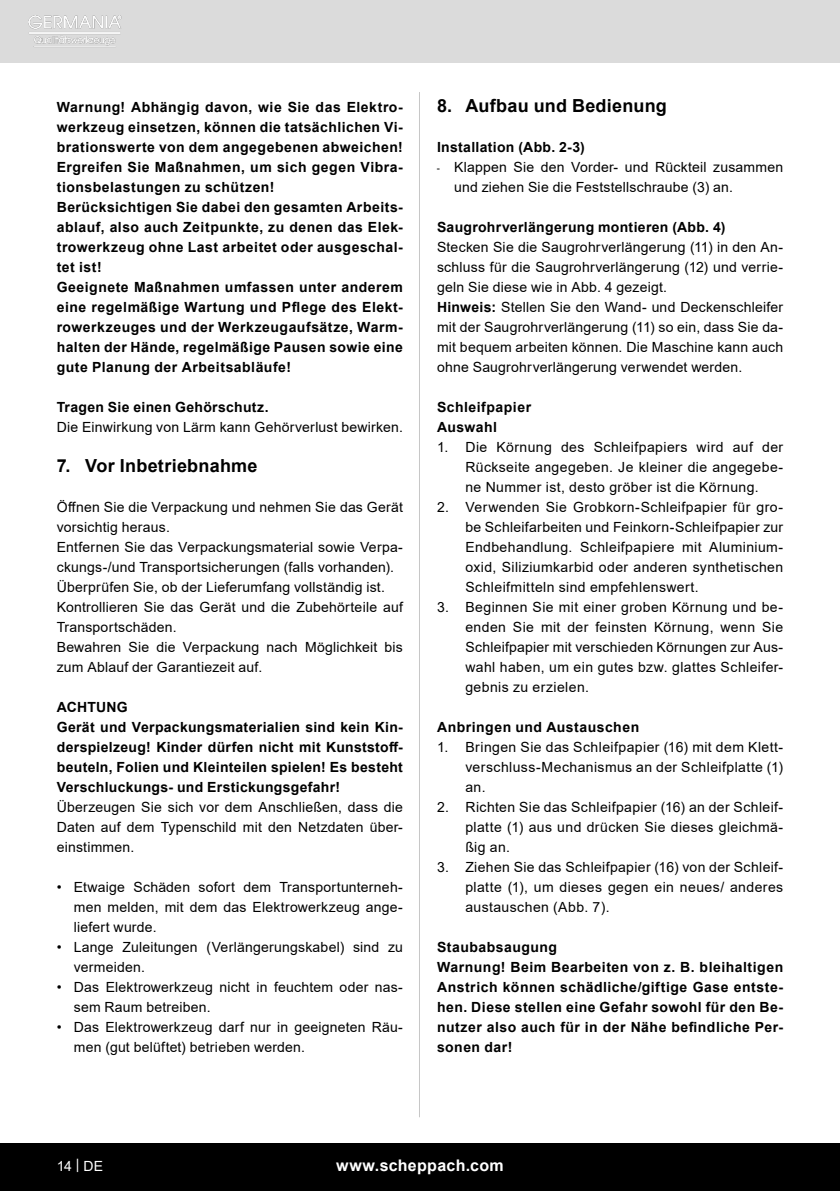
<style>
.page{position:relative;width:840px;height:1191px;background:#fff}
.page>*{position:absolute;margin:0;border:0;box-sizing:border-box;transform-origin:0 0}
.t1{font:700 18px "Arial";letter-spacing:.015em;color:#000}
.t2{font:700 16px "Arial";letter-spacing:.02em;color:#fff}
.t3{font:14px/20px "Arial";letter-spacing:.015em;color:#000;text-align:justify}
.t4{font:700 14px/20px "Arial";letter-spacing:.035em;color:#000;text-align:justify}
.t5{font:700 14px "Arial";letter-spacing:.015em;color:#000}
.t6{font:14px "Arial";color:#fff}
.s1{font-family:"Futura Boo"}
.s2{font-weight:700}
</style>
<div class="page">
<div style="left:0;top:0;width:839px;height:63px;background:#dbdbdb"></div>
<div style="left:0;top:1143px;width:839px;height:48px;background:#000"></div>
<img style="left:28px;top:15px;width:94px;height:32px">
<hr style="left:419px;top:92px;width:1px;height:1025px;background:#c7c7c7">
<p class="t4" style="left:57px;top:97px;width:347px">Warnung! Abhängig davon, wie Sie das Elektro&shy;werkzeug einsetzen, können die tatsächlichen Vi&shy;brationswerte von dem angegebenen abweichen!</p>
<p class="t4" style="left:57px;top:157px;width:347px">Ergreifen Sie Maßnahmen, um sich gegen Vibra&shy;tionsbelastungen zu schützen!</p>
<p class="t4" style="left:57px;top:197px;width:347px">Berücksichtigen Sie dabei den gesamten Arbeits&shy;ablauf, also auch Zeitpunkte, zu denen das Elek&shy;trowerkzeug ohne Last arbeitet oder ausgeschal&shy;tet ist!</p>
<p class="t4" style="left:57px;top:277px;width:347px">Geeignete Maßnahmen umfassen unter anderem eine regelmäßige Wartung und Pflege des Elekt&shy;rowerkzeuges und der Werkzeugaufsätze, Warm&shy;halten der Hände, regelmäßige Pausen sowie eine gute Planung der Arbeitsabläufe!</p>
<p class="t4" style="left:57px;top:397px;width:213px">Tragen Sie einen Gehörschutz.</p>
<p class="t3" style="left:57px;top:417px;width:347px">Die Einwirkung von Lärm kann Gehörverlust bewirken.</p>
<p class="t1" style="left:57px;top:453px;width:202px">7. Vor Inbetriebnahme</p>
<p class="t3" style="left:57px;top:497px;width:347px">Öffnen Sie die Verpackung und nehmen Sie das Gerät vorsichtig heraus.</p>
<p class="t3" style="left:57px;top:537px;width:347px">Entfernen Sie das Verpackungsmaterial sowie Verpa&shy;ckungs-/und Transportsicherungen (falls vorhanden).</p>
<p class="t3" style="left:57px;top:577px;width:329px">Überprüfen Sie, ob der Lieferumfang vollständig ist.</p>
<p class="t3" style="left:57px;top:597px;width:347px">Kontrollieren Sie das Gerät und die Zubehörteile auf<br>Transportschäden.</p>
<p class="t3" style="left:57px;top:637px;width:347px">Bewahren Sie die Verpackung nach Möglichkeit bis zum Ablauf der Garantiezeit auf.</p>
<p class="t5" style="left:57px;top:697px;width:73px">ACHTUNG</p>
<p class="t4" style="left:57px;top:717px;width:347px">Gerät und Verpackungsmaterialien sind kein Kin&shy;derspielzeug! Kinder dürfen nicht mit Kunststoff&shy;beuteln, Folien und Kleinteilen spielen! Es besteht Verschluckungs- und Erstickungsgefahr!</p>
<p class="t3" style="left:57px;top:797px;width:347px">Überzeugen Sie sich vor dem Anschließen, dass die Daten auf dem Typenschild mit den Netzdaten über&shy;einstimmen.</p>
<p class="t3" style="left:74px;top:877px;width:330px;text-indent:-17px">• Etwaige Schäden sofort dem Transportunterneh&shy;men melden, mit dem das Elektrowerkzeug ange&shy;liefert wurde.</p>
<p class="t3" style="left:74px;top:937px;width:330px;text-indent:-17px">• Lange Zuleitungen (Verlängerungskabel) sind zu vermeiden.</p>
<p class="t3" style="left:74px;top:977px;width:330px;text-indent:-17px">• Das Elektrowerkzeug nicht in feuchtem oder nas&shy;sem Raum betreiben.</p>
<p class="t3" style="left:74px;top:1017px;width:330px;text-indent:-17px">• Das Elektrowerkzeug darf nur in geeigneten Räu&shy;men (gut belüftet) betrieben werden.</p>
<p class="t1" style="left:437px;top:93px;width:231px">8. Aufbau und Bedienung</p>
<p class="t4" style="left:437px;top:137px;width:149px">Installation (Abb. 2-3)</p>
<p class="t3" style="left:454px;top:157px;width:330px;text-indent:-17px"><span class="s1">-</span> Klappen Sie den Vorder- und Rückteil zusammen und ziehen Sie die Feststellschraube (3) an.</p>
<p class="t4" style="left:437px;top:217px;width:290px">Saugrohrverlängerung montieren (Abb. 4)</p>
<p class="t3" style="left:437px;top:237px;width:347px">Stecken Sie die Saugrohrverlängerung (11) in den An&shy;schluss für die Saugrohrverlängerung (12) und verrie&shy;geln Sie diese wie in Abb. 4 gezeigt.</p>
<p class="t3" style="left:437px;top:297px;width:347px"><span class="s2">Hinweis:</span> Stellen Sie den Wand- und Deckenschleifer mit der Saugrohrverlängerung (11) so ein, dass Sie da&shy;mit bequem arbeiten können. Die Maschine kann auch ohne Saugrohrverlängerung verwendet werden.</p>
<p class="t4" style="left:437px;top:397px;width:96px">Schleifpapier</p>
<p class="t4" style="left:437px;top:417px;width:62px">Auswahl</p>
<p class="t3" style="left:465px;top:437px;width:319px;text-indent:-28px">1. Die Körnung des Schleifpapiers wird auf der Rückseite angegeben. Je kleiner die angegebe&shy;ne Nummer ist, desto gröber ist die Körnung.</p>
<p class="t3" style="left:465px;top:497px;width:319px;text-indent:-28px">2. Verwenden Sie Grobkorn-Schleifpapier für gro&shy;be Schleifarbeiten und Feinkorn-Schleifpapier zur Endbehandlung. Schleifpapiere mit Aluminium&shy;oxid, Siliziumkarbid oder anderen synthetischen Schleifmitteln sind empfehlenswert.</p>
<p class="t3" style="left:465px;top:597px;width:319px;text-indent:-28px">3. Beginnen Sie mit einer groben Körnung und be&shy;enden Sie mit der feinsten Körnung, wenn Sie Schleifpapier mit verschieden Körnungen zur Aus&shy;wahl haben, um ein gutes bzw. glattes Schleifer&shy;gebnis zu erzielen.</p>
<p class="t4" style="left:437px;top:717px;width:203px">Anbringen und Austauschen</p>
<p class="t3" style="left:465px;top:737px;width:319px;text-indent:-28px">1. Bringen Sie das Schleifpapier (16) mit dem Klett&shy;verschluss-Mechanismus an der Schleifplatte (1) an.</p>
<p class="t3" style="left:465px;top:797px;width:319px;text-indent:-28px">2. Richten Sie das Schleifpapier (16) an der Schleif&shy;platte (1) aus und drücken Sie dieses gleichmä&shy;ßig an.</p>
<p class="t3" style="left:465px;top:857px;width:319px;text-indent:-28px">3. Ziehen Sie das Schleifpapier (16) von der Schleif&shy;platte (1), um dieses gegen ein neues/ anderes austauschen (Abb. 7).</p>
<p class="t4" style="left:437px;top:937px;width:121px">Staubabsaugung</p>
<p class="t4" style="left:437px;top:957px;width:347px">Warnung! Beim Bearbeiten von z. B. bleihaltigen Anstrich können schädliche/giftige Gase entste&shy;hen. Diese stellen eine Gefahr sowohl für den Be&shy;nutzer also auch für in der Nähe befindliche Per&shy;sonen dar!</p>
<p class="t6" style="left:57px;top:1156px;width:48px">14 | DE</p>
<p class="t2" style="left:336px;top:1154px;width:169px">www.scheppach.com</p>
</div>
